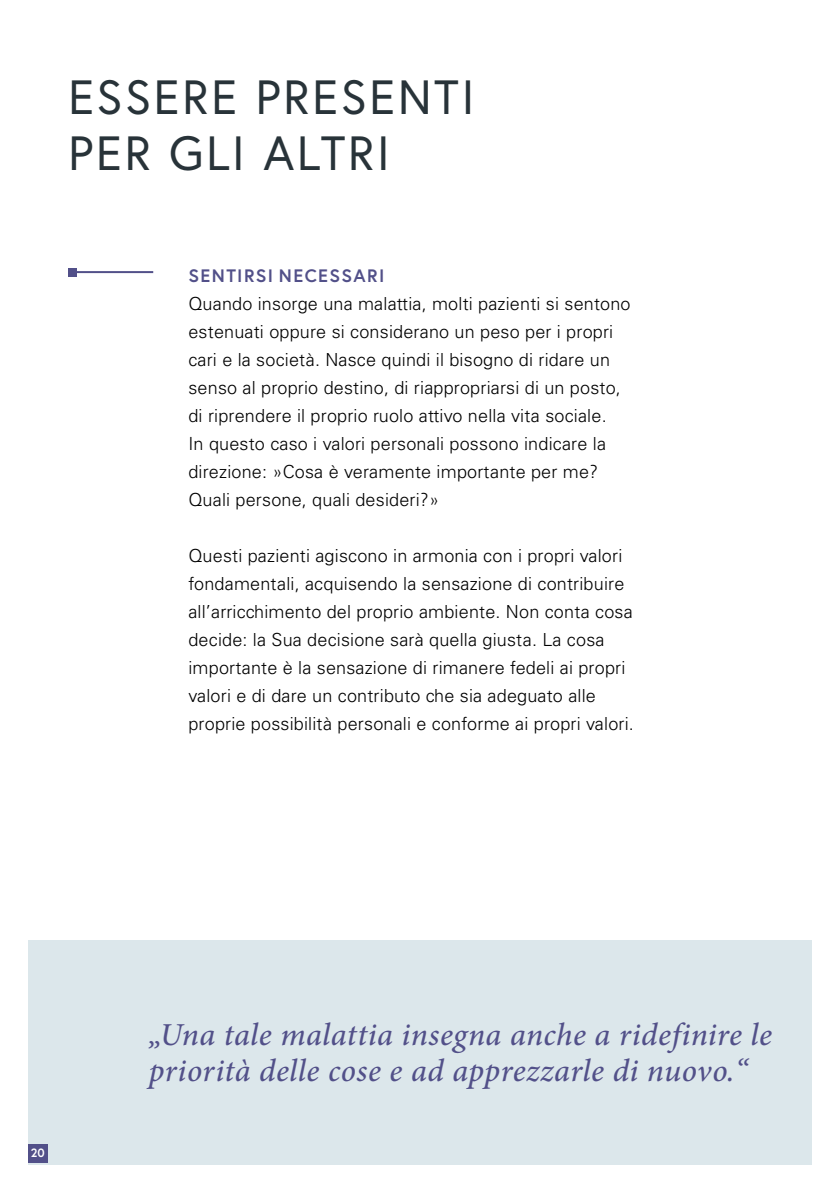
<style>
.page{position:relative;width:840px;height:1191px;background:#fff}
.page>*{position:absolute;margin:0;border:0;box-sizing:border-box;transform-origin:0 0}
.t1{font:48px/56px "Europa";letter-spacing:.05em;color:#283339}
.t2{font:italic 500 32px/36px "Minion Pro";letter-spacing:.015em;color:#525089}
.t3{font:300 18px/28px "Univers LT Std";letter-spacing:.01em;color:#000}
.t4{font:700 18px "Europa";letter-spacing:.075em;color:#525089}
.t5{font:700 12px "Europa";color:#fff}
</style>
<div class="page">
<hr style="left:72px;top:271px;width:81px;height:2px;background:#525089">
<div style="left:68px;top:268px;width:8px;height:8px;background:#525089"></div>
<div style="left:28px;top:940px;width:783px;height:224px;background:#dce7eb"></div>
<div style="left:28px;top:1143px;width:19px;height:19px;background:#525089"></div>
<h1 class="t1" style="left:68px;top:68px;width:408px">ESSERE PRESENTI<br>PER GLI ALTRI</h1>
<p class="t4" style="left:188px;top:263px;width:197px">SENTIRSI NECESSARI</p>
<p class="t3" style="left:188px;top:290px;width:443px">Quando insorge una malattia, molti pazienti si sentono estenuati oppure si considerano un peso per i propri cari e la società. Nasce quindi il bisogno di ridare un senso al proprio destino, di riappropriarsi di un posto, di riprendere il proprio ruolo attivo nella vita sociale.<br>In questo caso i valori personali possono indicare la direzione: »Cosa è veramente importante per me?<br>Quali persone, quali desideri?»</p>
<p class="t3" style="left:188px;top:542px;width:446px">Questi pazienti agiscono in armonia con i propri valori fondamentali, acquisendo la sensazione di contribuire all’arricchimento del proprio ambiente. Non conta cosa decide: la Sua decisione sarà quella giusta. La cosa importante è la sensazione di rimanere fedeli ai propri valori e di dare un contributo che sia adeguato alle proprie possibilità personali e conforme ai propri valori.</p>
<p class="t5" style="left:31px;top:1145px;width:15px">20</p>
<h2 class="t2" style="left:149px;top:1016px;width:624px">„Una tale malattia insegna anche a ridefinire le priorità delle cose e ad apprezzarle di nuovo.“</h2>
</div>
